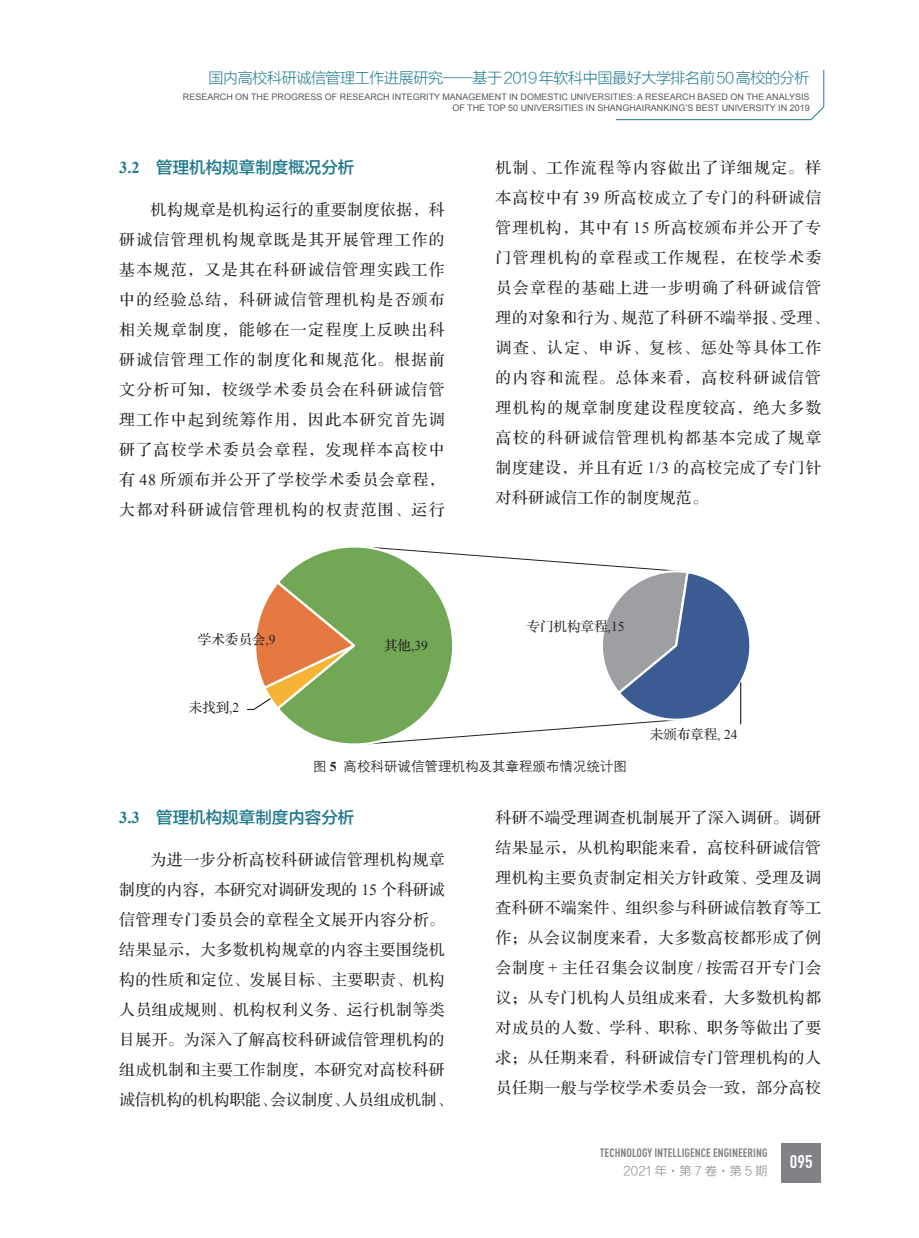
<style>
.page{position:relative;width:919px;height:1238px;background:#fff}
.page>*{position:absolute;margin:0;border:0;box-sizing:border-box;transform-origin:0 0}
.t1{font:16.5px "FZLTZHK GBK1 0";color:#217a8d}
.t2{font:15.75px/30px "FZS3 K GBK1 0";letter-spacing:.04em;color:#231f20;text-align:justify}
.t3{font:15.75px/30px "FZS3 K GBK1 0";letter-spacing:.09em;color:#231f20}
.t4{font:15px "FZLTXHJW GB1 0";letter-spacing:-.025em;color:#217a8d}
.t5{font:13.5px "FZS3 JW GB1 0";color:#231f20}
.t6{font:13.5px "FZZDXK GBK1 0";color:#231f20}
.t7{font:13.5px "Times New Roman";color:#231f20}
.t8{font:700 12px "DIN Cond";color:#808285}
.t9{font:12px "FZLTXHJW GB1 0";letter-spacing:.02em;color:#808285}
.t10{font:9px/10.8px "Arial";color:#57585a;text-align:right}
.s1{font-family:"Times New Roman";font-weight:700}
.s2{font-family:"Times New Roman"}
.s3{font-family:"FZS3 JW GB1 0"}
.s4{font-family:"FZSYJW GB1 0"}
</style>
<div class="page">
<svg style="left:616px;top:70px;width:208px;height:50px"></svg>
<div style="left:781px;top:1142px;width:40px;height:40px;background:#808285"></div>
<svg style="left:247px;top:546px;width:503px;height:199px"></svg>
<hr style="left:740px;top:682px;width:1px;height:42px;background:#030303">
<p class="t4" style="left:208px;top:70px;width:602px">国内高校科研诚信管理工作进展研究——基于2019年软科中国最好大学排名前50高校的分析</p>
<p class="t10" style="left:183px;top:91px;width:628px">RESEARCH ON THE PROGRESS OF RESEARCH INTEGRITY MANAGEMENT IN DOMESTIC UNIVERSITIES: A RESEARCH BASED ON THE ANALYSIS<br>OF THE TOP 50 UNIVERSITIES IN SHANGHAIRANKING’S BEST UNIVERSITY IN 2019</p>
<p class="t1" style="left:119px;top:158px;width:237px"><span class="s1">3.2</span>　管理机构规章制度概况分析</p>
<p class="t2" style="left:119px;top:195px;width:327px;text-indent:31px">机构规章是机构运行的重要制度依据，科研诚信管理机构规章既是其开展管理工作的基本规范，又是其在科研诚信管理实践工作中的经验总结，科研诚信管理机构是否颁布相关规章制度，能够在一定程度上反映出科研诚信管理工作的制度化和规范化。根据前文分析可知，校级学术委员会在科研诚信管理工作中起到统筹作用，因此本研究首先调研了高校学术委员会章程，发现样本高校中有 <span class="s2">48</span> 所颁布并公开了学校学术委员会章程，大都对科研诚信管理机构的权责范围、运行</p>
<p class="t5" style="left:198px;top:632px;width:79px">学术委员会<span class="s2">,9</span></p>
<p class="t5" style="left:189px;top:700px;width:52px">未找到<span class="s2">,2</span></p>
<p class="t7" style="left:384px;top:636px;width:45px"><span class="s3">其他</span>,39</p>
<p class="t3" style="left:495px;top:153px;width:335px">机制、工作流程等内容做出了详细规定。样本高校中有 <span class="s2">39</span> 所高校成立了专门的科研诚信管理机构，其中有 <span class="s2">15</span> 所高校颁布并公开了专门管理机构的章程或工作规程，在校学术委员会章程的基础上进一步明确了科研诚信管理的对象和行为、规范了科研不端举报、受理、调查、认定、申诉、复核、惩处等具体工作的内容和流程。总体来看，高校科研诚信管理机构的规章制度建设程度较高，绝大多数高校的科研诚信管理机构都基本完成了规章制度建设，并且有近 <span class="s2">1/3</span> 的高校完成了专门针对科研诚信工作的制度规范。</p>
<p class="t5" style="left:526px;top:619px;width:99px">专门机构章程<span class="s2">,15</span></p>
<p class="t5" style="left:649px;top:727px;width:89px">未颁布章程<span class="s2">, 24</span></p>
<p class="t6" style="left:313px;top:758px;width:315px">图 <span class="s1">5</span> 高校科研诚信管理机构及其章程颁布情况统计图</p>
<p class="t1" style="left:119px;top:808px;width:237px"><span class="s1">3.3</span>　管理机构规章制度内容分析</p>
<p class="t2" style="left:119px;top:845px;width:335px;text-align:left;text-indent:31px">为进一步分析高校科研诚信管理机构规章制度的内容，本研究对调研发现的 <span class="s2">15</span> 个科研诚信管理专门委员会的章程全文展开内容分析。结果显示，大多数机构规章的内容主要围绕机构的性质和定位、发展目标、主要职责、机构人员组成规则、机构权利义务、运行机制等类目展开。为深入了解高校科研诚信管理机构的组成机制和主要工作制度，本研究对高校科研诚信机构的机构职能、会议制度、人员组成机制、</p>
<p class="t2" style="left:495px;top:803px;width:327px">科研不端受理调查机制展开了深入调研。调研结果显示，从机构职能来看，高校科研诚信管理机构主要负责制定相关方针政策、受理及调查科研不端案件、组织参与科研诚信教育等工作；从会议制度来看，大多数高校都形成了例会制度 <span class="s2">+</span> 主任召集会议制度 <span class="s2">/</span> 按需召开专门会议；从专门机构人员组成来看，大多数机构都对成员的人数、学科、职称、职务等做出了要求；从任期来看，科研诚信专门管理机构的人员任期一般与学校学术委员会一致，部分高校</p>
<p class="t8" style="left:600px;top:1145px;width:169px">TECHNOLOGY INTELLIGENCE ENGINEERING</p>
<p class="t9" style="left:623px;top:1164px;width:191px">2021 年<span class="s4">·</span>第7卷<span class="s4">·</span>第 5 期 <sup>095</sup></p>
</div>
